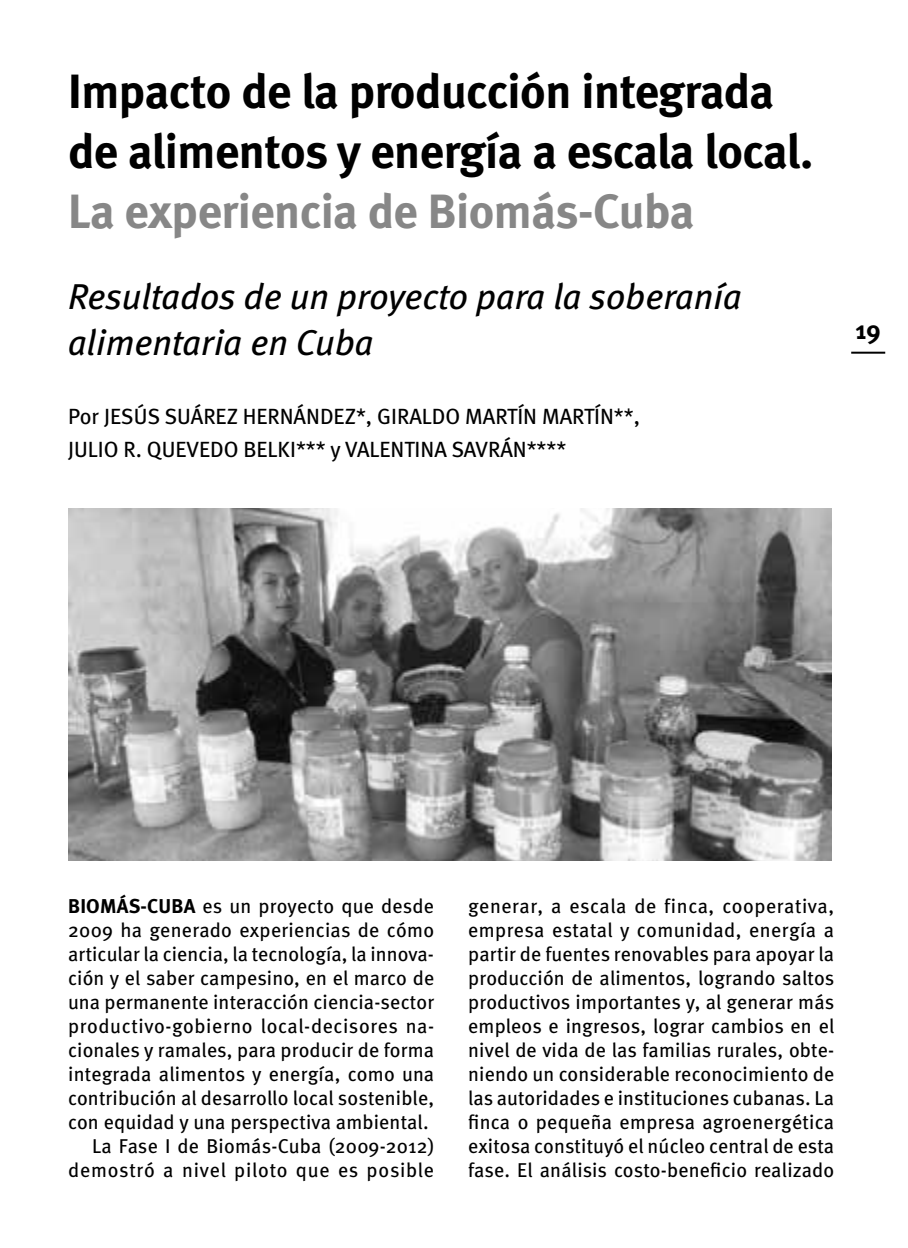
<style>
.page{position:relative;width:908px;height:1248px;background:#fff}
.page>*{position:absolute;margin:0;border:0;box-sizing:border-box;transform-origin:0 0}
.t1{font:700 48px/60px "Meta";letter-spacing:-.01em;color:#000}
.t2{font:700 48px "Meta";letter-spacing:-.01em;color:#878787}
.t3{font:italic 36px/46px "Meta";color:#000}
.t4{font:700 26px "Meta";color:#000}
.t5{font:22px/33px "Meta";color:#000}
.t6{font:20px/24px "Meta";letter-spacing:.01em;color:#000;text-align:right}
.s1{font-weight:700}
</style>
<div class="page">
<hr style="left:850px;top:351px;width:34px;height:2px;background:#000">
<img style="left:68px;top:508px;width:762px;height:352px">
<h1 class="t1" style="left:68px;top:61px;width:746px">Impacto de la producción integrada de alimentos y energía a escala local.</h1>
<h1 class="t2" style="left:68px;top:183px;width:627px">La experiencia de Biomás-Cuba</h1>
<h2 class="t3" style="left:68px;top:273px;width:675px">Resultados de un proyecto para la soberanía alimentaria en Cuba</h2>
<p class="t5" style="left:68px;top:399px;width:573px">Por JESÚS SUÁREZ HERNÁNDEZ*, GIRALDO MARTÍN MARTÍN**,<br>JULIO R. QUEVEDO BELKI*** y VALENTINA SAVRÁN****</p>
<h3 class="t4" style="left:855px;top:315px;width:27px">19</h3>
<p class="t6" style="left:68px;top:893px;width:367px"><span class="s1">BIOMÁS-CUBA</span> es un proyecto que desde 2009 ha generado experiencias de cómo articular la ciencia, la tecnología, la innova&shy;ción y el saber campesino, en el marco de una permanente interacción ciencia-sector productivo-gobierno local-decisores na&shy;cionales y ramales, para producir de forma integrada alimentos y energía, como una contribución al desarrollo local sostenible, con equidad y una perspectiva ambiental.<br>La Fase I de Biomás-Cuba (2009-2012) demostró a nivel piloto que es posible</p>
<p class="t6" style="left:468px;top:893px;width:367px;text-align:justify">generar, a escala de finca, cooperativa, empresa estatal y comunidad, energía a partir de fuentes renovables para apoyar la producción de alimentos, logrando saltos productivos importantes y, al generar más empleos e ingresos, lograr cambios en el nivel de vida de las familias rurales, obte&shy;niendo un considerable reconocimiento de las autoridades e instituciones cubanas. La finca o pequeña empresa agroenergética exitosa constituyó el núcleo central de esta fase. El análisis costo-beneficio realizado</p>
</div>
